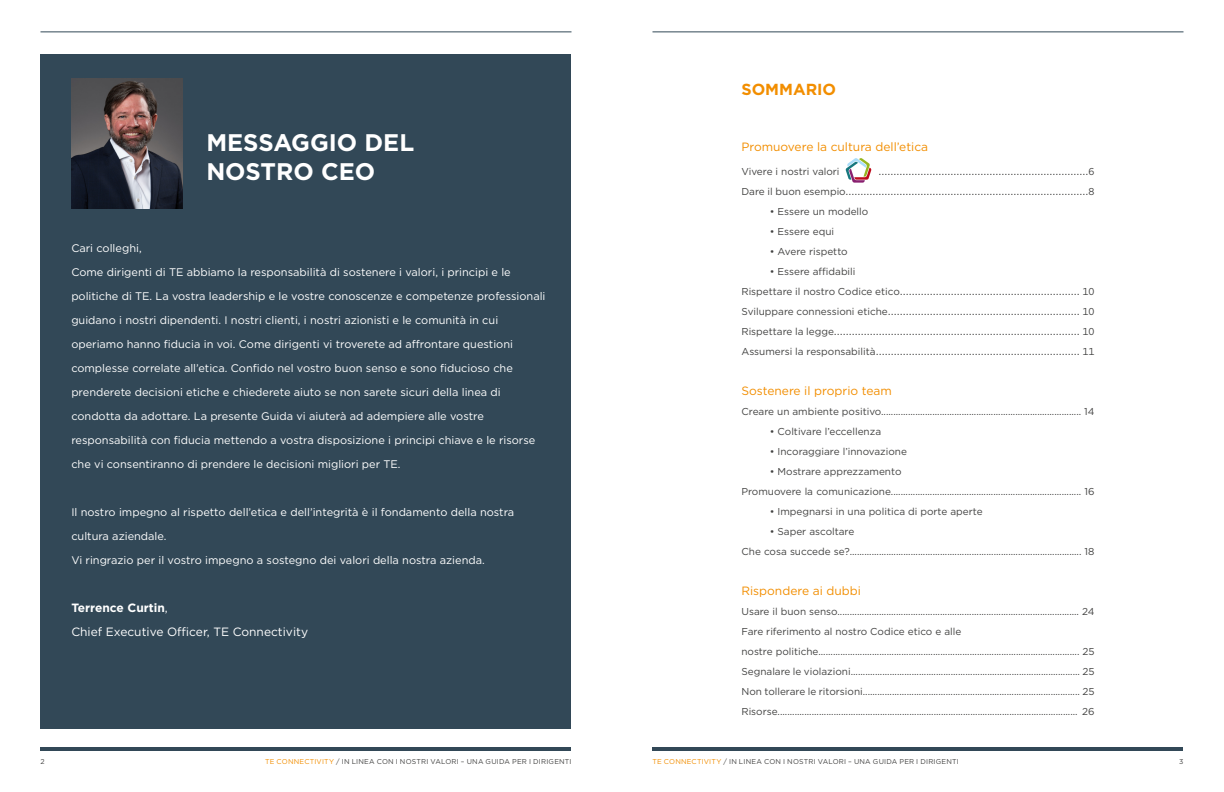
<style>
.page{position:relative;width:1224px;height:792px;background:#fff}
.page>*{position:absolute;margin:0;border:0;box-sizing:border-box;transform-origin:0 0}
.t1{font:700 24px/28.8px "Gotham";color:#fff}
.t2{font:700 16px "Gotham";color:#f28e00}
.t3{font:12px "Gotham";color:#f28e00}
.t4{font:12px/24px "Gotham";color:#fff}
.t5{font:11px/24px "Gotham";color:#fff}
.t6{font:10px/20px "Gotham";color:#424241}
.t7{font:7px "Gotham";letter-spacing:.03em;color:#424241}
.s1{font-weight:700}
.s2{color:#f28e00}
</style>
<div class="page">
<hr style="left:40px;top:32px;width:532px;height:1px;background:#324857">
<hr style="left:652px;top:32px;width:532px;height:1px;background:#324857">
<hr style="left:40px;top:747px;width:532px;height:4px;background:#324857">
<hr style="left:652px;top:747px;width:532px;height:4px;background:#324857">
<div style="left:40px;top:54px;width:532px;height:675px;background:#324857"></div>
<img style="left:72px;top:78px;width:110px;height:131px">
<svg style="left:846px;top:158px;width:25px;height:25px"></svg>
<h1 class="t1" style="left:206px;top:128px;width:209px">MESSAGGIO DEL<br>NOSTRO CEO</h1>
<p class="t5" style="left:71px;top:236px;width:476px">Cari colleghi,<br>Come dirigenti di TE abbiamo la responsabilità di sostenere i valori, i principi e le politiche di TE. La vostra leadership e le vostre conoscenze e competenze professionali guidano i nostri dipendenti. I nostri clienti, i nostri azionisti e le comunità in cui operiamo hanno fiducia in voi. Come dirigenti vi troverete ad affrontare questioni complesse correlate all’etica. Confido nel vostro buon senso e sono fiducioso che prenderete decisioni etiche e chiederete aiuto se non sarete sicuri della linea di condotta da adottare. La presente Guida vi aiuterà ad adempiere alle vostre responsabilità con fiducia mettendo a vostra disposizione i principi chiave e le risorse che vi consentiranno di prendere le decisioni migliori per TE.</p>
<p class="t5" style="left:71px;top:500px;width:444px">Il nostro impegno al rispetto dell’etica e dell’integrità è il fondamento della nostra cultura aziendale.<br>Vi ringrazio per il vostro impegno a sostegno dei valori della nostra azienda.</p>
<p class="t4" style="left:71px;top:595px;width:238px"><span class="s1">Terrence Curtin</span>,<br>Chief Executive Officer, TE Connectivity</p>
<h2 class="t2" style="left:741px;top:79px;width:96px">SOMMARIO</h2>
<p class="t3" style="left:741px;top:139px;width:188px">Promuovere la cultura dell’etica</p>
<p class="t6" style="left:741px;top:162px;width:100px">Vivere i nostri valori</p>
<p class="t6" style="left:741px;top:162px;width:355px;text-align:right">......................................................................6<br>Dare il buon esempio.................................................................................8</p>
<p class="t6" style="left:770px;top:202px;width:100px">• Essere un modello</p>
<p class="t6" style="left:770px;top:222px;width:66px">• Essere equi</p>
<p class="t6" style="left:770px;top:242px;width:79px">• Avere rispetto</p>
<p class="t6" style="left:741px;top:262px;width:355px;text-indent:28px">• Essere affidabili<br>Rispettare il nostro Codice etico............................................................ 10<br>Sviluppare connessioni etiche................................................................ 10<br>Rispettare la legge.................................................................................. 10<br>Assumersi la responsabilità.................................................................... 11</p>
<p class="t3" style="left:741px;top:383px;width:152px">Sostenere il proprio team</p>
<p class="t6" style="left:741px;top:402px;width:355px">Creare un ambiente positivo.................................................................................. 14</p>
<p class="t6" style="left:770px;top:422px;width:113px">• Coltivare l’eccellenza</p>
<p class="t6" style="left:770px;top:442px;width:139px">• Incoraggiare l’innovazione</p>
<p class="t6" style="left:741px;top:462px;width:355px;text-indent:28px">• Mostrare apprezzamento<br>Promuovere la comunicazione.............................................................................. 16</p>
<p class="t6" style="left:770px;top:502px;width:214px">• Impegnarsi in una politica di porte aperte</p>
<p class="t6" style="left:741px;top:522px;width:355px;text-indent:28px">• Saper ascoltare<br>Che cosa succede se?............................................................................................... 18</p>
<p class="t3" style="left:741px;top:583px;width:121px">Rispondere ai dubbi</p>
<p class="t6" style="left:741px;top:602px;width:355px">Usare il buon senso................................................................................................... 24<br>Fare riferimento al nostro Codice etico e alle<br>nostre politiche........................................................................................................... 25<br>Segnalare le violazioni.............................................................................................. 25<br>Non tollerare le ritorsioni......................................................................................... 25<br>Risorse........................................................................................................................... 26</p>
<p class="t7" style="left:40px;top:757px;width:6px">2</p>
<p class="t7" style="left:265px;top:757px;width:308px"><span class="s2">TE CONNECTIVITY</span> / IN LINEA CON I NOSTRI VALORI – UNA GUIDA PER I DIRIGENTI</p>
<p class="t7" style="left:653px;top:757px;width:308px"><span class="s2">TE CONNECTIVITY</span> / IN LINEA CON I NOSTRI VALORI – UNA GUIDA PER I DIRIGENTI</p>
<p class="t7" style="left:1179px;top:757px;width:6px">3</p>
</div>
